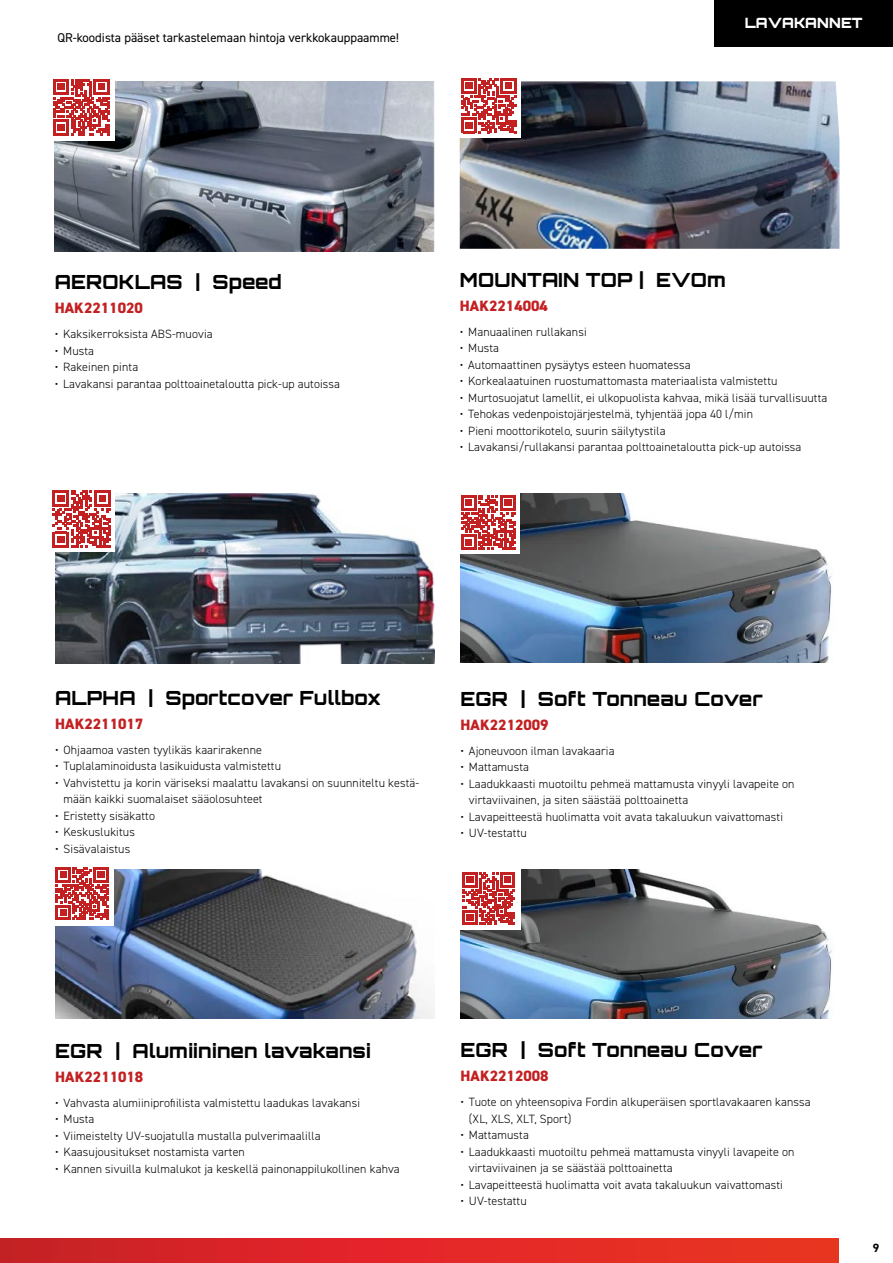
<style>
.page{position:relative;width:893px;height:1263px;background:#fff}
.page>*{position:absolute;margin:0;border:0;box-sizing:border-box;transform-origin:0 0}
.t1{font:19.5px "Orbitron";letter-spacing:.01em;color:#000}
.t2{font:800 15px "DIN2014";color:#c32022}
.t3{font:14.1px "Orbitron";letter-spacing:.01em;color:#fff}
.t4{font:12.75px "DIN2014";color:#000}
.t5{font:300 12px/16.5px "DIN2014";letter-spacing:.01em;color:#000}
.t6{font:700 12px "DIN2014";color:#000}
</style>
<div class="page">
<hr style="left:0;top:717px;width:1px;height:546px;background:#000">
<div style="left:714px;top:0;width:179px;height:46px;background:#000"></div>
<img style="left:460px;top:869px;width:373px;height:149px">
<div style="left:458px;top:867px;width:62px;height:63px;background:#fff"></div>
<img style="left:460px;top:81px;width:379px;height:168px">
<div style="left:459px;top:76px;width:62px;height:62px;background:#fff"></div>
<svg style="left:461px;top:78px;width:55px;height:55px"></svg>
<img style="left:55px;top:81px;width:379px;height:171px">
<div style="left:53px;top:78px;width:62px;height:62px;background:#fff"></div>
<svg style="left:53px;top:79px;width:57px;height:56px"></svg>
<img style="left:55px;top:869px;width:379px;height:149px">
<div style="left:51px;top:863px;width:62px;height:62px;background:#fff"></div>
<svg style="left:56px;top:867px;width:52px;height:53px"></svg>
<svg style="left:463px;top:872px;width:52px;height:53px"></svg>
<img style="left:461px;top:493px;width:371px;height:170px">
<div style="left:457px;top:491px;width:62px;height:62px;background:#fff"></div>
<svg style="left:461px;top:495px;width:54px;height:55px"></svg>
<img style="left:55px;top:493px;width:380px;height:171px">
<div style="left:53px;top:489px;width:62px;height:63px;background:#fff"></div>
<svg style="left:53px;top:490px;width:58px;height:58px"></svg>
<div style="left:0;top:1238px;width:839px;height:25px;background:linear-gradient(to right,#cd1e29,#ef3324)"></div>
<p class="t4" style="left:57px;top:29px;width:343px">QR-koodista pääset tarkastelemaan hintoja verkkokauppaamme!</p>
<p class="t3" style="left:745px;top:15px;width:120px">LAVAKANNET</p>
<h1 class="t1" style="left:55px;top:270px;width:229px">AEROKLAS | Speed</h1>
<p class="t2" style="left:55px;top:298px;width:90px">HAK2211020</p>
<p class="t5" style="left:55px;top:326px;width:159px">• Kaksikerroksista ABS-muovia</p>
<p class="t5" style="left:55px;top:342px;width:41px">• Musta</p>
<p class="t5" style="left:55px;top:359px;width:85px">• Rakeinen pinta</p>
<p class="t5" style="left:55px;top:375px;width:287px">• Lavakansi parantaa polttoainetaloutta pick-up autoissa</p>
<h1 class="t1" style="left:460px;top:268px;width:268px">MOUNTAIN TOP | EVOm</h1>
<p class="t2" style="left:460px;top:296px;width:90px">HAK2214004</p>
<p class="t5" style="left:460px;top:323px;width:128px">• Manuaalinen rullakansi</p>
<p class="t5" style="left:460px;top:340px;width:41px">• Musta</p>
<p class="t5" style="left:460px;top:356px;width:232px">• Automaattinen pysäytys esteen huomatessa</p>
<p class="t5" style="left:460px;top:373px;width:319px">• Korkealaatuinen ruostumattomasta materiaalista valmistettu</p>
<p class="t5" style="left:460px;top:389px;width:369px">• Murtosuojatut lamellit, ei ulkopuolista kahvaa, mikä lisää turvallisuutta</p>
<p class="t5" style="left:460px;top:406px;width:295px">• Tehokas vedenpoistojärjestelmä, tyhjentää jopa 40 l/min</p>
<p class="t5" style="left:460px;top:422px;width:207px">• Pieni moottorikotelo, suurin säilytystila</p>
<p class="t5" style="left:460px;top:439px;width:343px">• Lavakansi/rullakansi parantaa polttoainetaloutta pick-up autoissa</p>
<h1 class="t1" style="left:55px;top:686px;width:328px">ALPHA | Sportcover Fullbox</h1>
<p class="t2" style="left:55px;top:714px;width:90px">HAK2211017</p>
<p class="t5" style="left:55px;top:741px;width:208px">• Ohjaamoa vasten tyylikäs kaarirakenne</p>
<p class="t5" style="left:55px;top:758px;width:227px">• Tuplalaminoidusta lasikuidusta valmistettu</p>
<p class="t5" style="left:64px;top:774px;width:357px;text-indent:-9px">• Vahvistettu ja korin väriseksi maalattu lavakansi on suunniteltu kestä&shy;mään kaikki suomalaiset sääolosuhteet</p>
<p class="t5" style="left:55px;top:807px;width:101px">• Eristetty sisäkatto</p>
<p class="t5" style="left:55px;top:824px;width:81px">• Keskuslukitus</p>
<p class="t5" style="left:55px;top:840px;width:77px">• Sisävalaistus</p>
<h1 class="t1" style="left:460px;top:687px;width:304px">EGR | Soft Tonneau Cover</h1>
<p class="t2" style="left:460px;top:714px;width:90px">HAK2212009</p>
<p class="t5" style="left:460px;top:742px;width:156px">• Ajoneuvoon ilman lavakaaria</p>
<p class="t5" style="left:460px;top:759px;width:70px">• Mattamusta</p>
<p class="t5" style="left:469px;top:775px;width:327px;text-indent:-9px">• Laadukkaasti muotoiltu pehmeä mattamusta vinyyli lavapeite on virtaviivainen, ja siten säästää polttoainetta</p>
<p class="t5" style="left:460px;top:808px;width:324px">• Lavapeitteestä huolimatta voit avata takaluukun vaivattomasti</p>
<p class="t5" style="left:460px;top:825px;width:68px">• UV-testattu</p>
<h1 class="t1" style="left:55px;top:1038px;width:317px">EGR | Alumiininen lavakansi</h1>
<p class="t2" style="left:55px;top:1066px;width:90px">HAK2211018</p>
<p class="t5" style="left:55px;top:1094px;width:306px">• Vahvasta alumiiniprofiilista valmistettu laadukas lavakansi</p>
<p class="t5" style="left:55px;top:1111px;width:41px">• Musta</p>
<p class="t5" style="left:55px;top:1127px;width:267px">• Viimeistelty UV-suojatulla mustalla pulverimaalilla</p>
<p class="t5" style="left:55px;top:1144px;width:191px">• Kaasujousitukset nostamista varten</p>
<p class="t5" style="left:55px;top:1160px;width:346px">• Kannen sivuilla kulmalukot ja keskellä painonappilukollinen kahva</p>
<h1 class="t1" style="left:460px;top:1038px;width:304px">EGR | Soft Tonneau Cover</h1>
<p class="t2" style="left:460px;top:1066px;width:90px">HAK2212008</p>
<p class="t5" style="left:469px;top:1094px;width:343px;text-indent:-9px">• Tuote on yhteensopiva Fordin alkuperäisen sportlavakaaren kanssa (XL, XLS, XLT, Sport)</p>
<p class="t5" style="left:460px;top:1127px;width:70px">• Mattamusta</p>
<p class="t5" style="left:469px;top:1143px;width:327px;text-indent:-9px">• Laadukkaasti muotoiltu pehmeä mattamusta vinyyli lavapeite on virtaviivainen ja se säästää polttoainetta</p>
<p class="t5" style="left:460px;top:1176px;width:324px">• Lavapeitteestä huolimatta voit avata takaluukun vaivattomasti</p>
<p class="t5" style="left:460px;top:1193px;width:68px">• UV-testattu</p>
<p class="t6" style="left:873px;top:1240px;width:8px">9</p>
</div>
